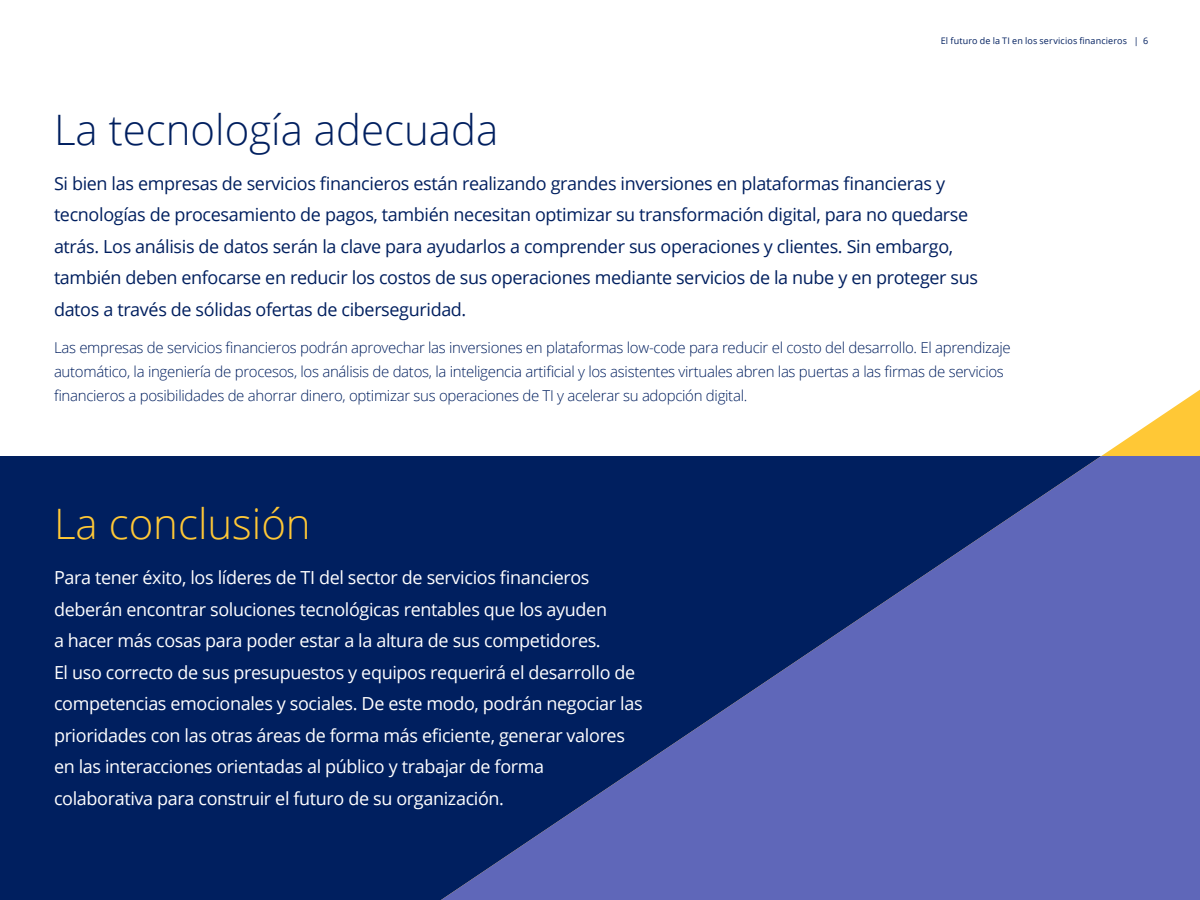
<style>
.page{position:relative;width:1200px;height:900px;background:#fff}
.page>*{position:absolute;margin:0;border:0;box-sizing:border-box;transform-origin:0 0}
.t1{font:300 42px "Open Sans";color:#001f5f}
.t2{font:300 42px "Open Sans";color:#ffc836}
.t3{font:18px/31.5px "Open Sans";letter-spacing:-.02em;color:#fff}
.t4{font:18px/31.5px "Open Sans";letter-spacing:-.02em;color:#001f5f}
.t5{font:300 15px/24px "Open Sans";letter-spacing:-.02em;color:#001f5f}
.t6{font:9px "Open Sans";letter-spacing:.015em;color:#001f5f}
</style>
<div class="page">
<div style="left:0;top:456px;width:1200px;height:444px;background:#001f5f"></div>
<svg style="left:1101px;top:390px;width:99px;height:66px"></svg>
<svg style="left:441px;top:456px;width:759px;height:444px;fill:#5f67b9"></svg>
<p class="t6" style="left:941px;top:35px;width:209px">El futuro de la TI en los servicios financieros | 6</p>
<h1 class="t1" style="left:54px;top:101px;width:446px">La tecnología adecuada</h1>
<p class="t4" style="left:54px;top:167px;width:926px">Si bien las empresas de servicios financieros están realizando grandes inversiones en plataformas financieras y tecnologías de procesamiento de pagos, también necesitan optimizar su transformación digital, para no quedarse atrás. Los análisis de datos serán la clave para ayudarlos a comprender sus operaciones y clientes. Sin embargo, también deben enfocarse en reducir los costos de sus operaciones mediante servicios de la nube y en proteger sus datos a través de sólidas ofertas de ciberseguridad.</p>
<p class="t5" style="left:54px;top:335px;width:958px">Las empresas de servicios financieros podrán aprovechar las inversiones en plataformas low-code para reducir el costo del desarrollo. El aprendizaje automático, la ingeniería de procesos, los análisis de datos, la inteligencia artificial y los asistentes virtuales abren las puertas a las firmas de servicios financieros a posibilidades de ahorrar dinero, optimizar sus operaciones de TI y acelerar su adopción digital.</p>
<h1 class="t2" style="left:54px;top:495px;width:258px">La conclusión</h1>
<p class="t3" style="left:54px;top:561px;width:590px">Para tener éxito, los líderes de TI del sector de servicios financieros deberán encontrar soluciones tecnológicas rentables que los ayuden<br>a hacer más cosas para poder estar a la altura de sus competidores.<br>El uso correcto de sus presupuestos y equipos requerirá el desarrollo de competencias emocionales y sociales. De este modo, podrán negociar las prioridades con las otras áreas de forma más eficiente, generar valores en las interacciones orientadas al público y trabajar de forma colaborativa para construir el futuro de su organización.</p>
</div>
